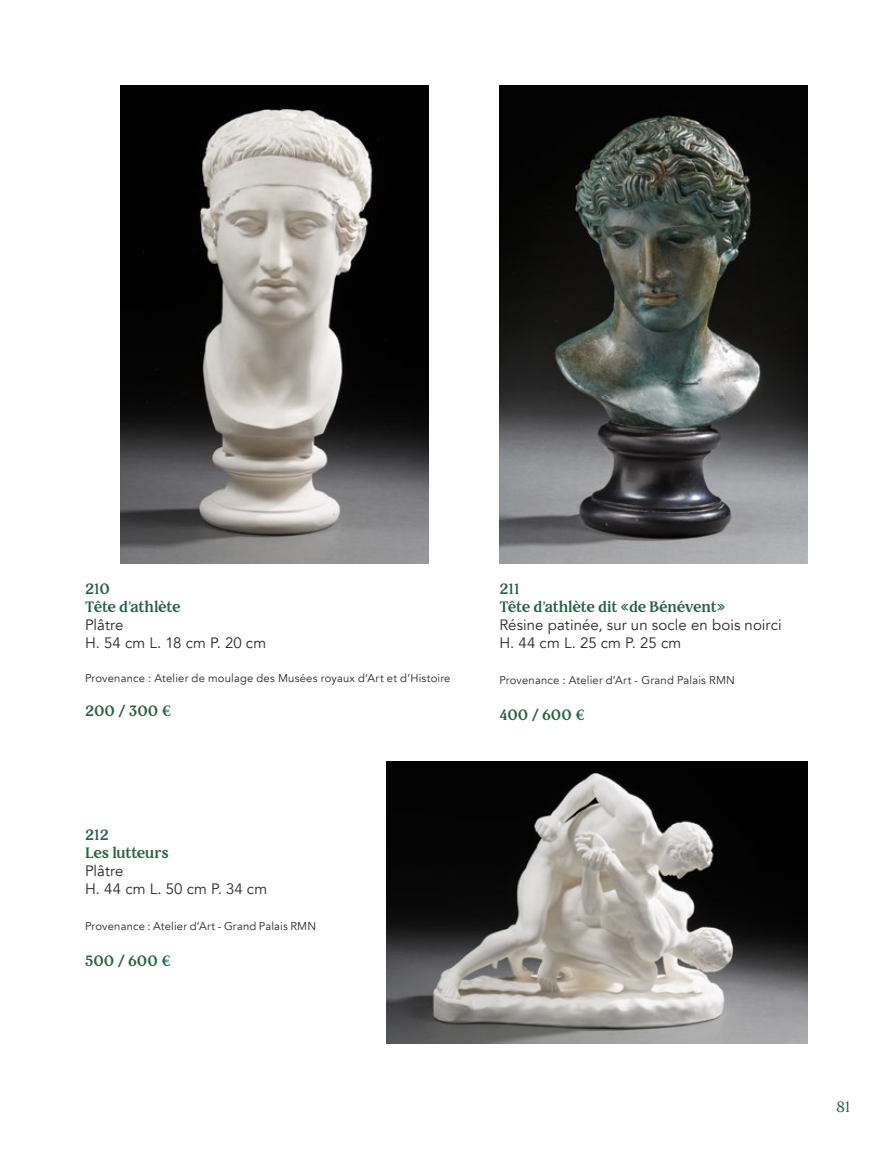
<style>
.page{position:relative;width:893px;height:1149px;background:#fff}
.page>*{position:absolute;margin:0;border:0;box-sizing:border-box;transform-origin:0 0}
.t1{font:15px/18px "Avenir";letter-spacing:.005em;color:#282827}
.t2{font:700 15px/18px "Restora";letter-spacing:-.015em;color:#286243}
.t3{font:15px "Restora";color:#286243}
.t4{font:11.25px "Avenir";letter-spacing:.015em;color:#282827}
</style>
<div class="page">
<img style="left:386px;top:761px;width:422px;height:281px">
<img style="left:121px;top:85px;width:308px;height:478px">
<img style="left:499px;top:85px;width:309px;height:478px">
<h1 class="t2" style="left:85px;top:579px;width:97px">210<br>Tête d’athlète</h1>
<h1 class="t1" style="left:85px;top:616px;width:183px">Plâtre<br>H. 54 cm L. 18 cm P. 20 cm</h1>
<p class="t4" style="left:85px;top:671px;width:367px">Provenance : Atelier de moulage des Musées royaux d’Art et d’Histoire</p>
<h1 class="t2" style="left:85px;top:701px;width:88px">200 / 300 €</h1>
<h1 class="t2" style="left:85px;top:825px;width:85px">212<br>Les lutteurs</h1>
<h1 class="t1" style="left:85px;top:861px;width:184px">Plâtre<br>H. 44 cm L. 50 cm P. 34 cm</h1>
<p class="t4" style="left:85px;top:919px;width:233px">Provenance : Atelier d’Art - Grand Palais RMN</p>
<h1 class="t2" style="left:85px;top:951px;width:87px">500 / 600 €</h1>
<h1 class="t2" style="left:499px;top:579px;width:228px">211<br>Tête d’athlète dit «de Bénévent»</h1>
<h1 class="t1" style="left:499px;top:616px;width:284px">Résine patinée, sur un socle en bois noirci<br>H. 44 cm L. 25 cm P. 25 cm</h1>
<p class="t4" style="left:499px;top:673px;width:237px">Provenance : Atelier d’Art - Grand Palais RMN</p>
<h1 class="t2" style="left:499px;top:705px;width:87px">400 / 600 €</h1>
<h1 class="t3" style="left:836px;top:1096px;width:16px">81</h1>
</div>
